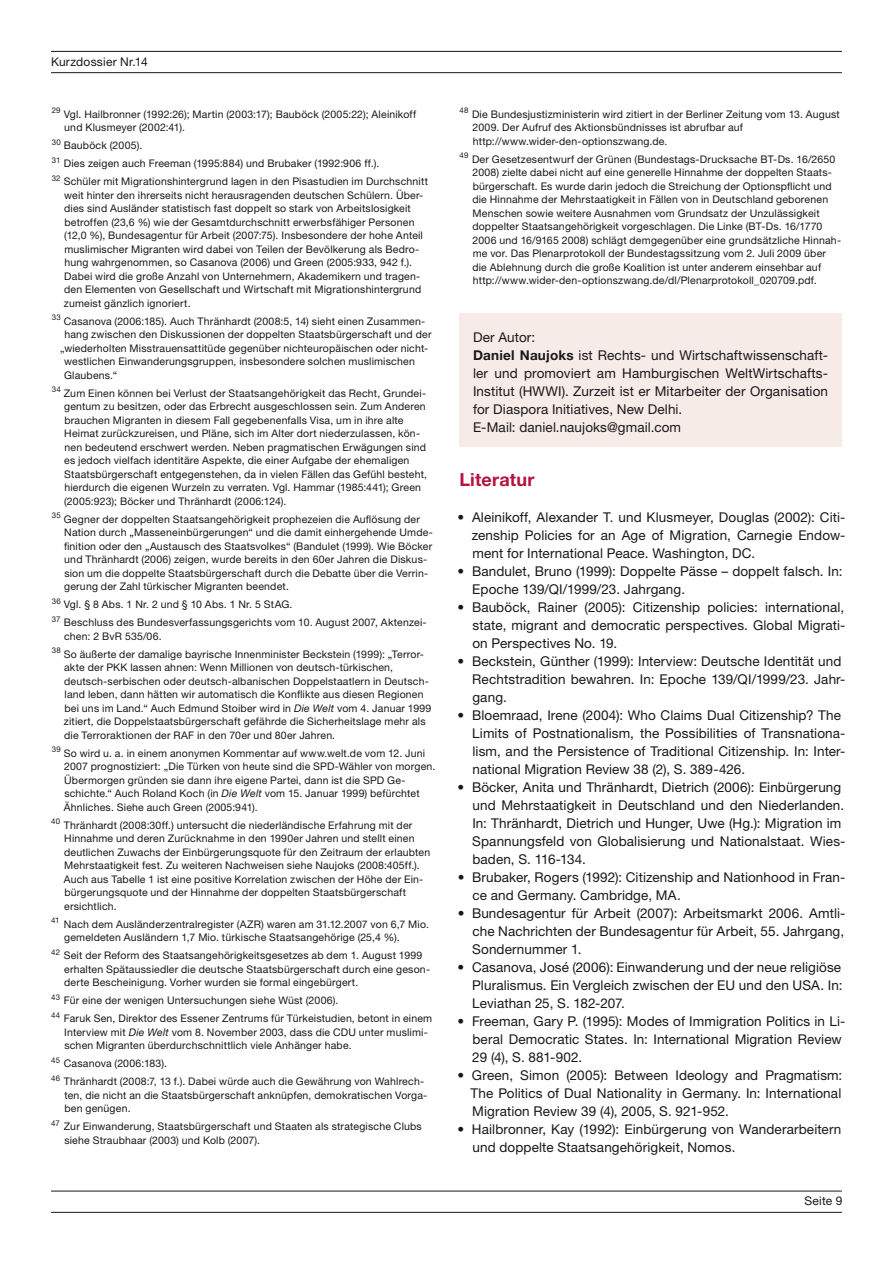
<style>
.page{position:relative;width:893px;height:1263px;background:#fff}
.page>*{position:absolute;margin:0;border:0;box-sizing:border-box;transform-origin:0 0}
.t1{font:700 18px "Helvetica Neue LT Pro";letter-spacing:.01em;color:#b5123e}
.t2{font:13.5px/18px "Helvetica Neue LT Pro";letter-spacing:.01em;color:#1a171c}
.t3{font:12px "Helvetica Neue LT Pro";letter-spacing:.02em;color:#1a171c}
.t4{font:10.5px/13.5px "Helvetica Neue LT Pro";letter-spacing:.02em;color:#1a171c}
.s1{font-style:italic}
.s2{font-weight:700}
</style>
<div class="page">
<hr style="left:51px;top:51px;width:791px;height:1px;background:#1a171c">
<hr style="left:51px;top:72px;width:791px;height:1px;background:#1a171c">
<hr style="left:51px;top:1191px;width:791px;height:1px;background:#1a171c">
<hr style="left:51px;top:1212px;width:791px;height:1px;background:#1a171c">
<div style="left:459px;top:313px;width:383px;height:134px;background:#f7ebe8"></div>
<p class="t3" style="left:51px;top:54px;width:98px">Kurzdossier Nr.14</p>
<p class="t4" style="left:64px;top:107px;width:353px;text-indent:-13px"><sup>29</sup> Vgl. Hailbronner (1992:26); Martin (2003:17); Bauböck (2005:22); Aleinikoff und Klusmeyer (2002:41).</p>
<p class="t4" style="left:52px;top:136px;width:378px;line-height:18px"><sup>30</sup> Bauböck (2005).<br><sup>31</sup> Dies zeigen auch Freeman (1995:884) und Brubaker (1992:906 ff.).<br><sup>32</sup> Schüler mit Migrationshintergrund lagen in den Pisastudien im Durchschnitt</p>
<p class="t4" style="left:64px;top:188px;width:361px">weit hinter den ihrerseits nicht herausragenden deutschen Schülern. Über&shy;dies sind Ausländer statistisch fast doppelt so stark von Arbeitslosigkeit betroffen (23,6 %) wie der Gesamtdurchschnitt erwerbsfähiger Personen (12,0 %), Bundesagentur für Arbeit (2007:75). Insbesondere der hohe Anteil muslimischer Migranten wird dabei von Teilen der Bevölkerung als Bedro&shy;hung wahrgenommen, so Casanova (2006) und Green (2005:933, 942 f.).<br>Dabei wird die große Anzahl von Unternehmern, Akademikern und tragen&shy;den Elementen von Gesellschaft und Wirtschaft mit Migrationshintergrund zumeist gänzlich ignoriert.</p>
<p class="t4" style="left:52px;top:314px;width:375px"><sup>33</sup> Casanova (2006:185). Auch Thränhardt (2008:5, 14) sieht einen Zusammen-</p>
<p class="t4" style="left:64px;top:328px;width:369px">hang zwischen den Diskussionen der doppelten Staatsbürgerschaft und der</p>
<p class="t4" style="left:60px;top:341px;width:370px">„wiederholten Misstrauensattitüde gegenüber nichteuropäischen oder nicht-</p>
<p class="t4" style="left:64px;top:355px;width:352px">westlichen Einwanderungsgruppen, insbesondere solchen muslimischen</p>
<p class="t4" style="left:64px;top:368px;width:55px">Glaubens.“</p>
<p class="t4" style="left:64px;top:386px;width:365px;text-indent:-12px"><sup>34</sup> Zum Einen können bei Verlust der Staatsangehörigkeit das Recht, Grundei&shy;gentum zu besitzen, oder das Erbrecht ausgeschlossen sein. Zum Anderen brauchen Migranten in diesem Fall gegebenenfalls Visa, um in ihre alte Heimat zurückzureisen, und Pläne, sich im Alter dort niederzulassen, kön&shy;nen bedeutend erschwert werden. Neben pragmatischen Erwägungen sind es jedoch vielfach identitäre Aspekte, die einer Aufgabe der ehemaligen Staatsbürgerschaft entgegenstehen, da in vielen Fällen das Gefühl besteht, hierdurch die eigenen Wurzeln zu verraten. Vgl. Hammar (1985:441); Green (2005:923); Böcker und Thränhardt (2006:124).</p>
<p class="t4" style="left:64px;top:512px;width:370px;text-indent:-12px"><sup>35</sup> Gegner der doppelten Staatsangehörigkeit prophezeien die Auflösung der Nation durch „Masseneinbürgerungen“ und die damit einhergehende Umde&shy;finition oder den „Austausch des Staatsvolkes“ (Bandulet (1999). Wie Böcker und Thränhardt (2006) zeigen, wurde bereits in den 60er Jahren die Diskus&shy;sion um die doppelte Staatsbürgerschaft durch die Debatte über die Verrin&shy;gerung der Zahl türkischer Migranten beendet.</p>
<p class="t4" style="left:52px;top:595px;width:376px;line-height:18px"><sup>36</sup> Vgl. § 8 Abs. 1 Nr. 2 und § 10 Abs. 1 Nr. 5 StAG.<br><sup>37</sup> Beschluss des Bundesverfassungsgerichts vom 10. August 2007, Aktenzei-</p>
<p class="t4" style="left:52px;top:627px;width:374px;line-height:18px;text-indent:12px">chen: 2 BvR 535/06.<br><sup>38</sup> So äußerte der damalige bayrische Innenminister Beckstein (1999): „Terror-</p>
<p class="t4" style="left:64px;top:661px;width:369px">akte der PKK lassen ahnen: Wenn Millionen von deutsch-türkischen, deutsch-serbischen oder deutsch-albanischen Doppelstaatlern in Deutsch&shy;land leben, dann hätten wir automatisch die Konflikte aus diesen Regionen bei uns im Land.“ Auch Edmund Stoiber wird in <span class="s1">Die Welt</span> vom 4. Januar 1999 zitiert, die Doppelstaatsbürgerschaft gefährde die Sicherheitslage mehr als die Terroraktionen der RAF in den 70er und 80er Jahren.</p>
<p class="t4" style="left:64px;top:746px;width:373px;text-indent:-12px"><sup>39</sup> So wird u. a. in einem anonymen Kommentar auf www.welt.de vom 12. Juni 2007 prognostiziert: „Die Türken von heute sind die SPD-Wähler von morgen.<br>Übermorgen gründen sie dann ihre eigene Partei, dann ist die SPD Ge&shy;schichte.“ Auch Roland Koch (in <span class="s1">Die Welt</span> vom 15. Januar 1999) befürchtet Ähnliches. Siehe auch Green (2005:941).</p>
<p class="t4" style="left:64px;top:818px;width:368px;text-indent:-13px"><sup>40</sup> Thränhardt (2008:30ff.) untersucht die niederländische Erfahrung mit der Hinnahme und deren Zurücknahme in den 1990er Jahren und stellt einen deutlichen Zuwachs der Einbürgerungsquote für den Zeitraum der erlaubten Mehrstaatigkeit fest. Zu weiteren Nachweisen siehe Naujoks (2008:405ff.).<br>Auch aus Tabelle 1 ist eine positive Korrelation zwischen der Höhe der Ein&shy;bürgerungsquote und der Hinnahme der doppelten Staatsbürgerschaft ersichtlich.</p>
<p class="t4" style="left:64px;top:917px;width:366px;text-indent:-13px"><sup>41</sup> Nach dem Ausländerzentralregister (AZR) waren am 31.12.2007 von 6,7 Mio. gemeldeten Ausländern 1,7 Mio. türkische Staatsangehörige (25,4 %).</p>
<p class="t4" style="left:64px;top:949px;width:367px;text-indent:-13px"><sup>42</sup> Seit der Reform des Staatsangehörigkeitsgesetzes ab dem 1. August 1999 erhalten Spätaussiedler die deutsche Staatsbürgerschaft durch eine geson&shy;derte Bescheinigung. Vorher wurden sie formal eingebürgert.</p>
<p class="t4" style="left:51px;top:991px;width:383px;line-height:18px"><sup>43</sup> Für eine der wenigen Untersuchungen siehe Wüst (2006).<br><sup>44</sup> Faruk Sen, Direktor des Essener Zentrums für Türkeistudien, betont in einem</p>
<p class="t4" style="left:64px;top:1025px;width:365px">Interview mit <span class="s1">Die Welt</span> vom 8. November 2003, dass die CDU unter muslimi&shy;schen Migranten überdurchschnittlich viele Anhänger habe.</p>
<p class="t4" style="left:51px;top:1054px;width:374px;line-height:18px"><sup>45</sup> Casanova (2006:183).<br><sup>46</sup> Thränhardt (2008:7, 13 f.). Dabei würde auch die Gewährung von Wahlrech-</p>
<p class="t4" style="left:64px;top:1088px;width:364px">ten, die nicht an die Staatsbürgerschaft anknüpfen, demokratischen Vorga&shy;ben genügen.</p>
<p class="t4" style="left:64px;top:1120px;width:359px;text-indent:-13px"><sup>47</sup> Zur Einwanderung, Staatsbürgerschaft und Staaten als strategische Clubs siehe Straubhaar (2003) und Kolb (2007).</p>
<p class="t4" style="left:472px;top:107px;width:369px;text-indent:-13px"><sup>48</sup> Die Bundesjustizministerin wird zitiert in der Berliner Zeitung vom 13. August<br>2009. Der Aufruf des Aktionsbündnisses ist abrufbar auf http://www.wider-den-optionszwang.de.</p>
<p class="t4" style="left:472px;top:152px;width:370px;text-indent:-13px"><sup>49</sup> Der Gesetzesentwurf der Grünen (Bundestags-Drucksache BT-Ds. 16/2650<br>2008) zielte dabei nicht auf eine generelle Hinnahme der doppelten Staats&shy;bürgerschaft. Es wurde darin jedoch die Streichung der Optionspflicht und die Hinnahme der Mehrstaatigkeit in Fällen von in Deutschland geborenen Menschen sowie weitere Ausnahmen vom Grundsatz der Unzulässigkeit doppelter Staatsangehörigkeit vorgeschlagen. Die Linke (BT-Ds. 16/1770<br>2006 und 16/9165 2008) schlägt demgegenüber eine grundsätzliche Hinnah&shy;me vor. Das Plenarprotokoll der Bundestagssitzung vom 2. Juli 2009 über die Ablehnung durch die große Koalition ist unter anderem einsehbar auf http://www.wider-den-optionszwang.de/dl/Plenarprotokoll_020709.pdf.</p>
<p class="t2" style="left:473px;top:328px;width:357px">Der Autor:<br><span class="s2">Daniel Naujoks</span> ist Rechts- und Wirtschaftwissenschaft&shy;ler und promoviert am Hamburgischen WeltWirtschafts-Institut (HWWI). Zurzeit ist er Mitarbeiter der Organisation for Diaspora Initiatives, New Delhi.<br>E-Mail: daniel.naujoks@gmail.com</p>
<h1 class="t1" style="left:459px;top:468px;width:76px">Literatur</h1>
<p class="t2" style="left:472px;top:508px;width:375px;text-align:justify;text-indent:-14px">• Aleinikoff, Alexander T. und Klusmeyer, Douglas (2002): Citi&shy;zenship Policies for an Age of Migration, Carnegie Endow&shy;ment for International Peace. Washington, DC.</p>
<p class="t2" style="left:472px;top:562px;width:372px;text-indent:-15px">• Bandulet, Bruno (1999): Doppelte Pässe – doppelt falsch. In:<br>Epoche 139/QI/1999/23. Jahrgang.</p>
<p class="t2" style="left:472px;top:598px;width:375px;text-align:justify;text-indent:-15px">• Bauböck, Rainer (2005): Citizenship policies: international, state, migrant and democratic perspectives. Global Migrati&shy;on Perspectives No. 19.</p>
<p class="t2" style="left:472px;top:652px;width:375px;text-indent:-15px">• Beckstein, Günther (1999): Interview: Deutsche Identität und<br>Rechtstradition bewahren. In: Epoche 139/QI/1999/23. Jahr&shy;gang.</p>
<p class="t2" style="left:472px;top:706px;width:375px;text-indent:-15px">• Bloemraad, Irene (2004): Who Claims Dual Citizenship? The Limits of Postnationalism, the Possibilities of Transnationa&shy;lism, and the Persistence of Traditional Citizenship. In: Inter&shy;national Migration Review 38 (2), S. 389-426.</p>
<p class="t2" style="left:472px;top:778px;width:375px;text-indent:-15px">• Böcker, Anita und Thränhardt, Dietrich (2006): Einbürgerung und Mehrstaatigkeit in Deutschland und den Niederlanden.<br>In: Thränhardt, Dietrich und Hunger, Uwe (Hg.): Migration im Spannungsfeld von Globalisierung und Nationalstaat. Wies&shy;baden, S. 116-134.</p>
<p class="t2" style="left:472px;top:868px;width:375px;text-indent:-15px">• Brubaker, Rogers (1992): Citizenship and Nationhood in Fran&shy;ce and Germany. Cambridge, MA.</p>
<p class="t2" style="left:472px;top:904px;width:375px;text-align:justify;text-indent:-15px">• Bundesagentur für Arbeit (2007): Arbeitsmarkt 2006. Amtli&shy;che Nachrichten der Bundesagentur für Arbeit, 55. Jahrgang, Sondernummer 1.</p>
<p class="t2" style="left:472px;top:958px;width:372px;text-align:justify;text-indent:-15px">• Casanova, José (2006): Einwanderung und der neue religiöse Pluralismus. Ein Vergleich zwischen der EU und den USA. In:<br>Leviathan 25, S. 182-207.</p>
<p class="t2" style="left:472px;top:1012px;width:375px;text-indent:-15px">• Freeman, Gary P. (1995): Modes of Immigration Politics in Li&shy;beral Democratic States. In: International Migration Review<br>29 (4), S. 881-902.</p>
<p class="t2" style="left:471px;top:1066px;width:373px;text-align:justify;text-indent:-13px">• Green, Simon (2005): Between Ideology and Pragmatism:<br>The Politics of Dual Nationality in Germany. In: International Migration Review 39 (4), 2005, S. 921-952.</p>
<p class="t2" style="left:472px;top:1120px;width:370px;text-indent:-15px">• Hailbronner, Kay (1992): Einbürgerung von Wanderarbeitern und doppelte Staatsangehörigkeit, Nomos.</p>
<p class="t3" style="left:804px;top:1194px;width:39px">Seite 9</p>
</div>
